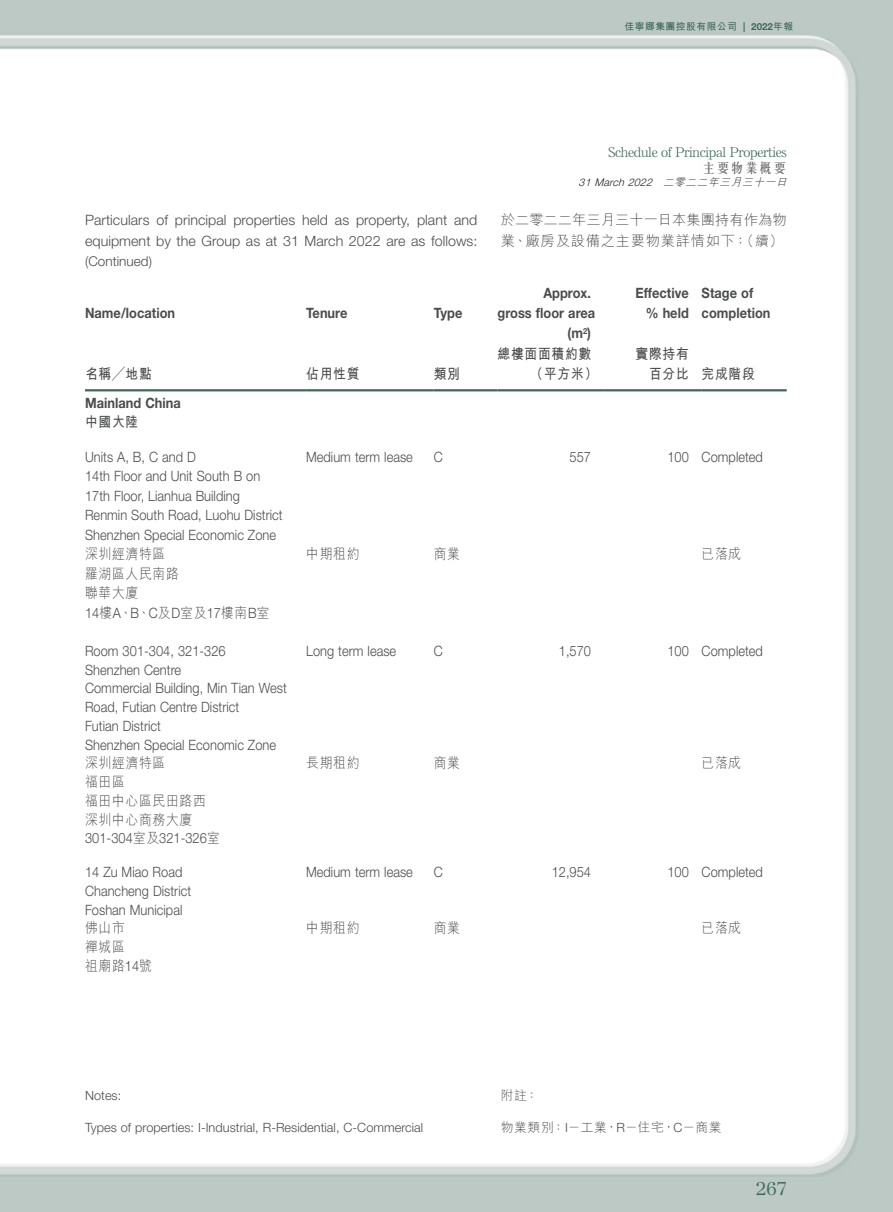
<style>
.page{position:relative;width:893px;height:1212px;background:#fff}
.page>*{position:absolute;margin:0;border:0;box-sizing:border-box;transform-origin:0 0}
.t1{font:500 18px "Else NPL Std";color:#3e685c}
.Body_Text{font:300 14.25px/19.5px "Helvetica Neue LT Std";letter-spacing:.005em;color:#4b4c4d;scale:.9 1}
.Body_Text-2{font:300 14.25px/20.2px "Helvetica Neue LT Std";letter-spacing:.005em;color:#4b4c4d}
.Body_Text-3{font:700 14.25px "Helvetica Neue LT Std";letter-spacing:.005em;color:#4b4c4d;scale:.9 1}
.Body_Text-4{font:300 14.25px "M Hei HK";letter-spacing:.055em;color:#4b4c4d;scale:.9 1}
.C_Body_Text{font:300 14.25px/20.2px "M Hei HK";letter-spacing:.005em;color:#4b4c4d}
.Body_Text-5{font:700 14.25px "M Hei HK";letter-spacing:.055em;color:#4b4c4d;scale:.9 1}
.t2{font:300 13.5px "Else NPL Std";letter-spacing:-.02em;color:#3e685c}
.Body_Text-6{font:300 13.5px "Helvetica Neue LT Std";letter-spacing:.005em;color:#4b4c4d}
.t3{font:500 13.5px "C Song 3 HK";letter-spacing:.055em;color:#6c6d70}
.Notes{font:300 12.75px "Helvetica Neue LT Std";letter-spacing:.005em;color:#4b4c4d}
.C_Notes{font:300 12.75px "M Hei HK";letter-spacing:.055em;color:#4b4c4d}
.t4{font:italic 300 10.5px "Helvetica Neue LT Std";color:#231f20}
.t5{font:700 9.75px "M Hei HK";letter-spacing:.055em;color:#3e685c}
.s1{font-family:"Helvetica Neue LT Std"}
.s2{font-family:"M Hei HK"}
.s3{font-size:13.5px}
</style>
<div class="page">
<img style="left:0;top:0;width:893px;height:1212px">
<hr style="left:85px;top:389px;width:221px;height:2px;background:#3e685c">
<hr style="left:306px;top:389px;width:128px;height:2px;background:#3e685c">
<hr style="left:434px;top:389px;width:63px;height:2px;background:#3e685c">
<hr style="left:497px;top:389px;width:107px;height:2px;background:#3e685c">
<hr style="left:604px;top:389px;width:98px;height:2px;background:#3e685c">
<hr style="left:702px;top:389px;width:85px;height:2px;background:#3e685c">
<p class="t5" style="left:625px;top:19px;width:170px">佳寧娜集團控股有限公司 <span class="s1">| 2022</span>年報</p>
<p class="Body_Text-2" style="left:85px;top:210px;width:394px">Particulars of principal properties held as property, plant and equipment by the Group as at 31 March 2022 are as follows:</p>
<p class="Body_Text-6" style="left:85px;top:253px;width:68px">(Continued)</p>
<p class="Body_Text-3" style="left:85px;top:304px;width:102px">Name/location</p>
<p class="Body_Text-3" style="left:306px;top:304px;width:47px">Tenure</p>
<p class="Body_Text-3" style="left:434px;top:304px;width:33px">Type</p>
<p class="Body_Text-5" style="left:85px;top:363px;width:76px">名稱╱地點</p>
<p class="Body_Text-5" style="left:306px;top:363px;width:61px">佔用性質</p>
<p class="Body_Text-5" style="left:434px;top:363px;width:31px">類別</p>
<p class="t2" style="left:608px;top:144px;width:180px">Schedule of Principal Properties</p>
<p class="t3" style="left:702px;top:161px;width:86px">主要物業概要</p>
<p class="t4" style="left:579px;top:176px;width:212px">31 March 2022 <span class="s2">二零二二年三月三十一日</span></p>
<p class="C_Body_Text" style="left:501px;top:210px;width:287px">於二零二二年三月三十一日本集團持有作為物業、廠房及設備之主要物業詳情如下：<span class="s3">（續）</span></p>
<p class="Body_Text-3" style="left:543px;top:284px;width:55px">Approx.</p>
<p class="Body_Text-3" style="left:497px;top:304px;width:110px">gross floor area</p>
<p class="Body_Text-3" style="left:568px;top:325px;width:28px">(m<sup>2</sup>)</p>
<p class="Body_Text-5" style="left:497px;top:343px;width:106px">總樓面面積約數</p>
<p class="Body_Text-5" style="left:530px;top:363px;width:76px">（平方米）</p>
<p class="Body_Text-3" style="left:635px;top:284px;width:61px">Effective</p>
<p class="Body_Text-3" style="left:646px;top:304px;width:49px">% held</p>
<p class="Body_Text-3" style="left:702px;top:284px;width:59px">Stage of</p>
<p class="Body_Text-3" style="left:702px;top:304px;width:78px">completion</p>
<p class="Body_Text-5" style="left:635px;top:343px;width:61px">實際持有</p>
<p class="Body_Text-5" style="left:649px;top:363px;width:46px">百分比</p>
<p class="Body_Text-5" style="left:702px;top:363px;width:61px">完成階段</p>
<p class="Body_Text-3" style="left:85px;top:394px;width:108px">Mainland China</p>
<p class="Body_Text-5" style="left:85px;top:411px;width:61px">中國大陸</p>
<p class="Body_Text" style="left:85px;top:446px;width:125px">Units A, B, C and D</p>
<p class="Body_Text" style="left:85px;top:466px;width:196px">14th Floor and Unit South B on<br>17th Floor, Lianhua Building</p>
<p class="Body_Text" style="left:85px;top:505px;width:221px">Renmin South Road, Luohu District<br>Shenzhen Special Economic Zone</p>
<p class="Body_Text-4" style="left:85px;top:547px;width:91px">深圳經濟特區</p>
<p class="Body_Text-4" style="left:85px;top:566px;width:106px">羅湖區人民南路</p>
<p class="Body_Text-4" style="left:85px;top:586px;width:61px">聯華大廈</p>
<p class="Body_Text" style="left:85px;top:602px;width:206px">14<span class="s2">樓</span>A<span class="s2">、</span>B<span class="s2">、</span>C<span class="s2">及</span>D<span class="s2">室及</span>17<span class="s2">樓南</span>B<span class="s2">室</span></p>
<p class="Body_Text" style="left:85px;top:641px;width:158px">Room 301-304, 321-326</p>
<p class="Body_Text" style="left:85px;top:659px;width:108px">Shenzhen Centre</p>
<p class="Body_Text" style="left:85px;top:679px;width:226px;line-height:18.8px">Commercial Building, Min Tian West<br>Road, Futian Centre District</p>
<p class="Body_Text" style="left:85px;top:716px;width:86px">Futian District</p>
<p class="Body_Text" style="left:85px;top:734px;width:214px">Shenzhen Special Economic Zone</p>
<p class="Body_Text-4" style="left:85px;top:756px;width:91px">深圳經濟特區</p>
<p class="Body_Text-4" style="left:85px;top:775px;width:46px">福田區</p>
<p class="Body_Text-4" style="left:85px;top:793px;width:136px">福田中心區民田路西</p>
<p class="Body_Text-4" style="left:85px;top:812px;width:121px">深圳中心商務大廈</p>
<p class="Body_Text" style="left:85px;top:828px;width:151px">301-304<span class="s2">室及</span>321-326<span class="s2">室</span></p>
<p class="Body_Text" style="left:85px;top:862px;width:110px">14 Zu Miao Road</p>
<p class="Body_Text" style="left:85px;top:881px;width:120px">Chancheng District</p>
<p class="Body_Text" style="left:85px;top:899px;width:110px">Foshan Municipal</p>
<p class="Body_Text-4" style="left:85px;top:921px;width:46px">佛山市</p>
<p class="Body_Text-4" style="left:85px;top:940px;width:46px">襌城區</p>
<p class="Body_Text-4" style="left:85px;top:958px;width:76px">祖廟路<span class="s1">14</span>號</p>
<p class="Body_Text" style="left:306px;top:446px;width:120px">Medium term lease</p>
<p class="Body_Text" style="left:434px;top:446px;width:12px">C</p>
<p class="Body_Text" style="left:570px;top:446px;width:25px">557</p>
<p class="Body_Text" style="left:667px;top:446px;width:25px">100</p>
<p class="Body_Text" style="left:702px;top:446px;width:70px">Completed</p>
<p class="Body_Text-4" style="left:306px;top:547px;width:61px">中期租約</p>
<p class="Body_Text-4" style="left:434px;top:547px;width:31px">商業</p>
<p class="Body_Text-4" style="left:702px;top:547px;width:46px">已落成</p>
<p class="Body_Text" style="left:306px;top:641px;width:102px">Long term lease</p>
<p class="Body_Text" style="left:434px;top:641px;width:12px">C</p>
<p class="Body_Text" style="left:559px;top:641px;width:37px">1,570</p>
<p class="Body_Text" style="left:667px;top:641px;width:25px">100</p>
<p class="Body_Text" style="left:702px;top:641px;width:70px">Completed</p>
<p class="Body_Text-4" style="left:306px;top:756px;width:61px">長期租約</p>
<p class="Body_Text-4" style="left:434px;top:756px;width:31px">商業</p>
<p class="Body_Text-4" style="left:702px;top:756px;width:46px">已落成</p>
<p class="Body_Text" style="left:306px;top:862px;width:120px">Medium term lease</p>
<p class="Body_Text" style="left:434px;top:862px;width:12px">C</p>
<p class="Body_Text" style="left:552px;top:862px;width:45px">12,954</p>
<p class="Body_Text" style="left:667px;top:862px;width:25px">100</p>
<p class="Body_Text" style="left:702px;top:862px;width:70px">Completed</p>
<p class="Body_Text-4" style="left:306px;top:921px;width:61px">中期租約</p>
<p class="Body_Text-4" style="left:434px;top:921px;width:31px">商業</p>
<p class="Body_Text-4" style="left:702px;top:921px;width:46px">已落成</p>
<p class="Notes" style="left:85px;top:1088px;width:38px">Notes:</p>
<p class="Notes" style="left:85px;top:1119px;width:340px">Types of properties: I-Industrial, R-Residential, C-Commercial</p>
<p class="C_Notes" style="left:501px;top:1089px;width:39px">附註：</p>
<p class="C_Notes" style="left:501px;top:1120px;width:222px">物業類別：<span class="s1">I</span>－工業，<span class="s1">R</span>－住宅，<span class="s1">C</span>－商業</p>
<p class="t1" style="left:756px;top:1178px;width:32px">267</p>
</div>
